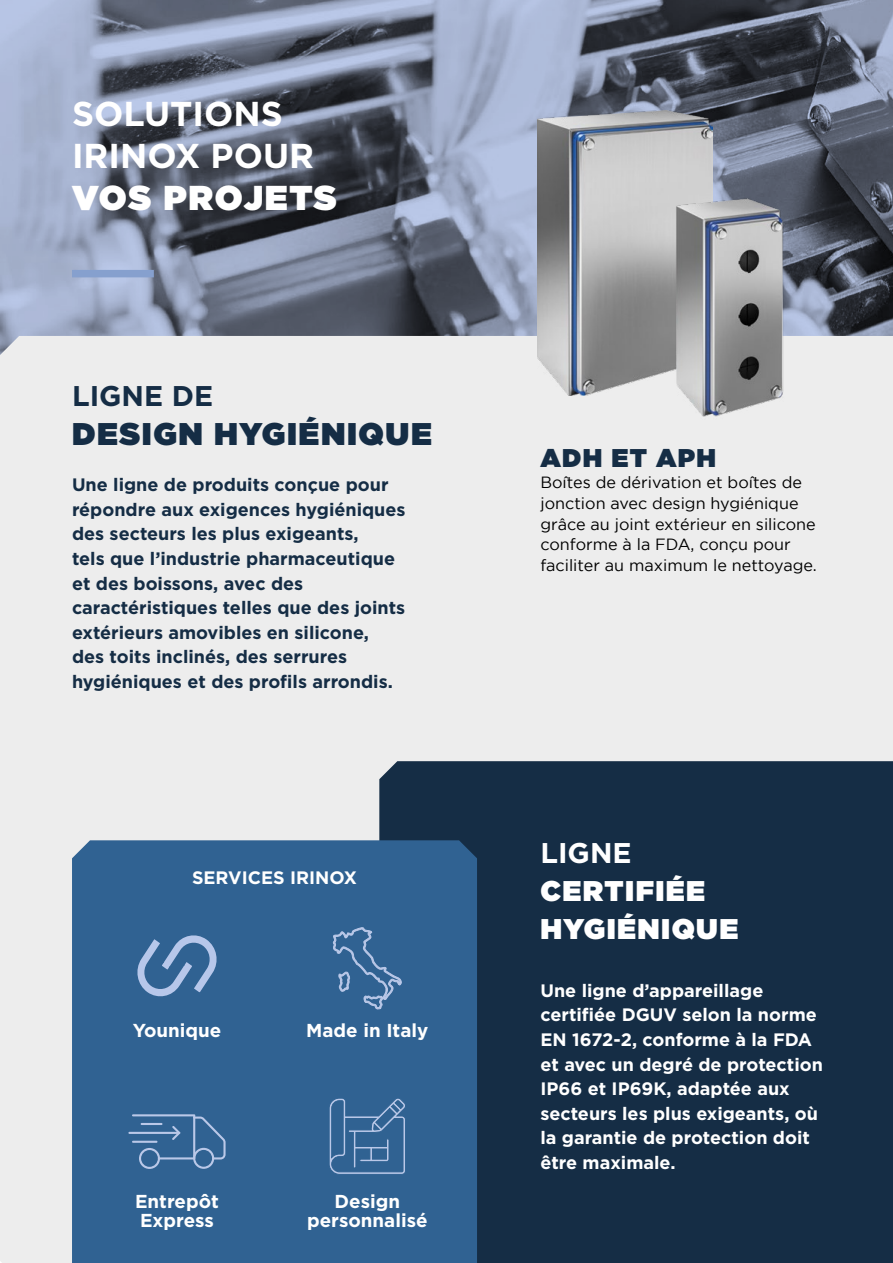
<style>
.page{position:relative;width:893px;height:1263px;background:#fff}
.page>*{position:absolute;margin:0;border:0;box-sizing:border-box;transform-origin:0 0}
.t1{font:700 34.5px/42px "Gotham";color:#fff}
.t2{font:900 34.5px "Gotham";letter-spacing:.045em;color:#fff}
.t3{font:900 31.35px "Gotham";letter-spacing:.05em;color:#152d45}
.t4{font:900 28.5px/37.8px "Gotham";letter-spacing:.05em;color:#fff}
.t5{font:700 28.5px "Gotham";color:#152d45}
.t6{font:700 28.5px "Gotham";color:#fff}
.t7{font:900 25.65px "Gotham";letter-spacing:.05em;color:#152d45}
.t8{font:700 18.75px/20px "Gotham";color:#fff;text-align:center}
.t9{font:700 18px/24.6px "Gotham";color:#152d45}
.t10{font:700 18px/24.6px "Gotham";color:#fff}
.t11{font:16.2px/21px "Gotham";color:#000}
</style>
<div class="page">
<svg style="left:0;top:0;width:893px;height:336px;background:#737c90"></svg>
<div style="left:0;top:336px;width:893px;height:927px;background:#ededed"></div>
<div style="left:379px;top:761px;width:514px;height:502px;background:#152d45"></div>
<div style="left:72px;top:270px;width:82px;height:7px;background:#86a0ce"></div>
<div style="left:72px;top:840px;width:405px;height:423px;background:#306292"></div>
<hr style="left:128px;top:1132px;width:52px;height:2px;background:#bac8e8">
<svg style="left:132px;top:1114px;width:94px;height:55px;background:#4873a0"></svg>
<svg style="left:329px;top:1098px;width:77px;height:77px;background:#44719e"></svg>
<svg style="left:133px;top:931px;width:88px;height:69px;background:#527ba8"></svg>
<svg style="left:333px;top:927px;width:69px;height:82px;background:#44719e"></svg>
<img style="left:537px;top:111px;width:175px;height:284px">
<img style="left:659px;top:191px;width:143px;height:230px">
<h1 class="t1" style="left:72px;top:93px;width:243px">SOLUTIONS<br>IRINOX POUR</h1>
<h1 class="t2" style="left:72px;top:173px;width:266px">VOS PROJETS</h1>
<h3 class="t5" style="left:72px;top:377px;width:143px">LIGNE DE</h3>
<h2 class="t3" style="left:72px;top:412px;width:361px">DESIGN HYGIÉNIQUE</h2>
<p class="t9" style="left:72px;top:472px;width:335px">Une ligne de produits conçue pour répondre aux exigences hygiéniques des secteurs les plus exigeants,<br>tels que l’industrie pharmaceutique et des boissons, avec des caractéristiques telles que des joints extérieurs amovibles en silicone, des toits inclinés, des serrures hygiéniques et des profils arrondis.</p>
<p class="t10" style="left:192px;top:865px;width:166px">SERVICES IRINOX</p>
<p class="t8" style="left:133px;top:1020px;width:90px">Younique</p>
<p class="t8" style="left:306px;top:1020px;width:124px">Made in Italy</p>
<p class="t8" style="left:135px;top:1191px;width:85px;text-align:left">Entrepôt<br>Express</p>
<p class="t8" style="left:307px;top:1191px;width:122px">Design personnalisé</p>
<h3 class="t7" style="left:540px;top:439px;width:177px">ADH ET APH</h3>
<p class="t11" style="left:540px;top:471px;width:278px">Boîtes de dérivation et boîtes de jonction avec design hygiénique grâce au joint extérieur en silicone conforme à la FDA, conçu pour faciliter au maximum le nettoyage.</p>
<h3 class="t6" style="left:540px;top:834px;width:93px">LIGNE</h3>
<h3 class="t4" style="left:540px;top:871px;width:199px">CERTIFIÉE<br>HYGIÉNIQUE</h3>
<p class="t10" style="left:540px;top:978px;width:284px">Une ligne d’appareillage certifiée DGUV selon la norme<br>EN 1672-2, conforme à la FDA et avec un degré de protection<br>IP66 et IP69K, adaptée aux secteurs les plus exigeants, où la garantie de protection doit être maximale.</p>
</div>
